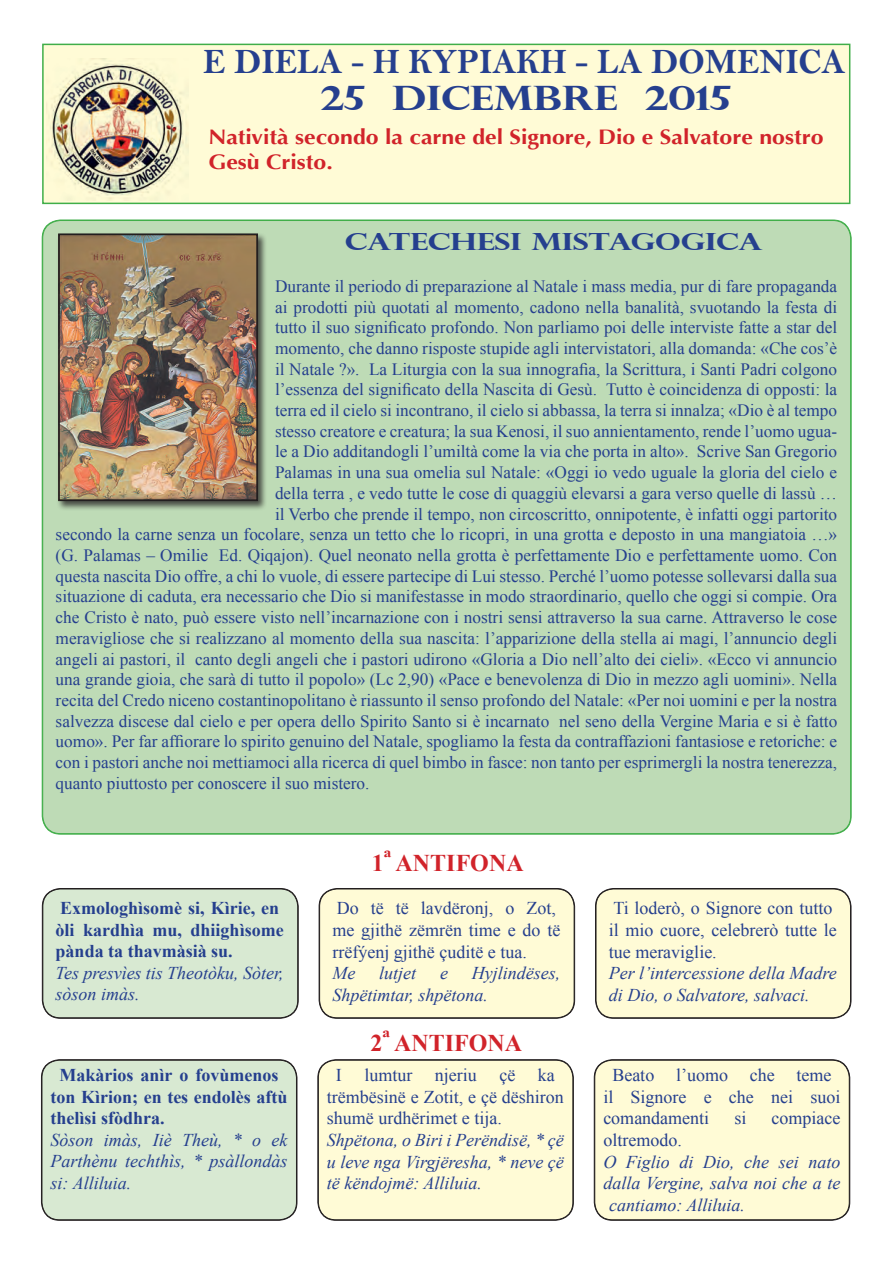
<style>
.page{position:relative;width:893px;height:1263px;background:#fff}
.page>*{position:absolute;margin:0;border:0;box-sizing:border-box;transform-origin:0 0}
.t1{font:36px "Bell MT Bold";color:#253f8e;scale:.95 1}
.Body_Text_Indent{font:700 33.6px "Perpetua Titling";color:#253f8e;scale:1.2 1}
.Normale{font:700 24px "Times New Roman";color:#d1232a}
.No_Spacing{font:700 23.7px "Perpetua Titling";letter-spacing:-.01em;color:#253f8e;scale:1.32 1}
.t2{font:700 21px/25.2px "Optima";color:#d1232a;scale:1.1 1}
.t3{font:italic 18px/21.6px "Times New Roman";color:#253f8e}
.t4{font:18px/21.6px "Times New Roman";color:#253f8e}
.t5{font:700 18px/21.6px "Times New Roman";color:#253f8e}
.t6{font:17.25px "Times New Roman";color:#253f8e}
</style>
<div class="page">
<div style="left:43px;top:220px;width:808px;height:614px;background:#bedbb6;border-radius:18px"></div>
<div style="left:42px;top:44px;width:808px;height:160px;background:#fffbd6;border:2px solid #40ae49"></div>
<img style="left:49px;top:58px;width:139px;height:142px">
<div style="left:43px;top:889px;width:255px;height:129px;background:#d8e9d2;border-radius:18px"></div>
<div style="left:43px;top:889px;width:255px;height:129px;border:1px solid #231f20;border-radius:18px"></div>
<div style="left:319px;top:889px;width:255px;height:129px;background:#fffbd6;border-radius:18px"></div>
<div style="left:320px;top:889px;width:254px;height:129px;border:1px solid #231f20;border-radius:18px"></div>
<div style="left:596px;top:889px;width:255px;height:129px;background:#fffbd6;border-radius:18px"></div>
<div style="left:596px;top:889px;width:255px;height:129px;border:1px solid #231f20;border-radius:18px"></div>
<div style="left:42px;top:1060px;width:255px;height:160px;background:#d8e9d2;border-radius:18px"></div>
<div style="left:42px;top:1060px;width:255px;height:160px;border:1px solid #231f20;border-radius:18px"></div>
<div style="left:318px;top:1060px;width:255px;height:160px;background:#fffbd6;border-radius:18px"></div>
<div style="left:318px;top:1060px;width:255px;height:160px;border:1px solid #231f20;border-radius:18px"></div>
<div style="left:594px;top:1060px;width:256px;height:160px;background:#fffbd6;border-radius:18px"></div>
<div style="left:595px;top:1060px;width:254px;height:160px;border:1px solid #231f20;border-radius:18px"></div>
<div style="left:57px;top:232px;width:211px;height:279px;background:#231f20;opacity:.75"></div>
<img style="left:61px;top:236px;width:194px;height:262px">
<div style="left:58px;top:233px;width:200px;height:268px;border:2px solid #231f20"></div>
<p class="t1" style="left:203px;top:40px;width:677px">E DIELA - H KYPIAKH - LA DOMENICA</p>
<p class="Body_Text_Indent" style="left:321px;top:77px;width:344px">25 DICEMBRE 2015</p>
<p class="t2" style="left:208px;top:124px;width:561px">Natività secondo la carne del Signore, Dio e Salvatore nostro<br>Gesù Cristo.</p>
<p class="No_Spacing" style="left:345px;top:227px;width:318px">CATECHESI MISTAGOGICA</p>
<p class="t6" style="left:275px;top:274px;width:564px">Durante il periodo di preparazione al Natale i mass media, pur di fare propaganda</p>
<p class="t6" style="left:275px;top:295px;width:564px">ai prodotti più quotati al momento, cadono nella banalità, svuotando la festa di</p>
<p class="t6" style="left:275px;top:316px;width:564px">tutto il suo significato profondo. Non parliamo poi delle interviste fatte a star del</p>
<p class="t6" style="left:275px;top:337px;width:564px">momento, che danno risposte stupide agli intervistatori, alla domanda: «Che cos’è</p>
<p class="t6" style="left:275px;top:357px;width:564px">il Natale ?». La Liturgia con la sua innografia, la Scrittura, i Santi Padri colgono</p>
<p class="t6" style="left:275px;top:378px;width:564px">l’essenza del significato della Nascita di Gesù. Tutto è coincidenza di opposti: la</p>
<p class="t6" style="left:275px;top:399px;width:564px">terra ed il cielo si incontrano, il cielo si abbassa, la terra si innalza; «Dio è al tempo</p>
<p class="t6" style="left:275px;top:419px;width:564px">stesso creatore e creatura; la sua Kenosi, il suo annientamento, rende l’uomo ugua-</p>
<p class="t6" style="left:275px;top:440px;width:564px">le a Dio additandogli l’umiltà come la via che porta in alto». Scrive San Gregorio</p>
<p class="t6" style="left:275px;top:461px;width:564px">Palamas in una sua omelia sul Natale: «Oggi io vedo uguale la gloria del cielo e</p>
<p class="t6" style="left:275px;top:481px;width:564px">della terra , e vedo tutte le cose di quaggiù elevarsi a gara verso quelle di lassù …</p>
<p class="t6" style="left:275px;top:502px;width:564px">il Verbo che prende il tempo, non circoscritto, onnipotente, è infatti oggi partorito</p>
<p class="t6" style="left:56px;top:523px;width:783px">secondo la carne senza un focolare, senza un tetto che lo ricopri, in una grotta e deposto in una mangiatoia …»</p>
<p class="t6" style="left:56px;top:544px;width:783px">(G. Palamas – Omilie Ed. Qiqajon). Quel neonato nella grotta è perfettamente Dio e perfettamente uomo. Con</p>
<p class="t6" style="left:56px;top:564px;width:783px">questa nascita Dio offre, a chi lo vuole, di essere partecipe di Lui stesso. Perché l’uomo potesse sollevarsi dalla sua</p>
<p class="t6" style="left:56px;top:585px;width:783px">situazione di caduta, era necessario che Dio si manifestasse in modo straordinario, quello che oggi si compie. Ora</p>
<p class="t6" style="left:56px;top:606px;width:783px">che Cristo è nato, può essere visto nell’incarnazione con i nostri sensi attraverso la sua carne. Attraverso le cose</p>
<p class="t6" style="left:56px;top:626px;width:783px">meravigliose che si realizzano al momento della sua nascita: l’apparizione della stella ai magi, l’annuncio degli</p>
<p class="t6" style="left:56px;top:647px;width:783px">angeli ai pastori, il canto degli angeli che i pastori udirono «Gloria a Dio nell’alto dei cieli». «Ecco vi annuncio</p>
<p class="t6" style="left:56px;top:668px;width:783px">una grande gioia, che sarà di tutto il popolo» (Lc 2,90) «Pace e benevolenza di Dio in mezzo agli uomini». Nella</p>
<p class="t6" style="left:56px;top:688px;width:783px">recita del Credo niceno costantinopolitano è riassunto il senso profondo del Natale: «Per noi uomini e per la nostra</p>
<p class="t6" style="left:56px;top:709px;width:783px">salvezza discese dal cielo e per opera dello Spirito Santo si è incarnato nel seno della Vergine Maria e si è fatto</p>
<p class="t6" style="left:56px;top:730px;width:783px">uomo». Per far affiorare lo spirito genuino del Natale, spogliamo la festa da contraffazioni fantasiose e retoriche: e</p>
<p class="t6" style="left:56px;top:751px;width:783px">con i pastori anche noi mettiamoci alla ricerca di quel bimbo in fasce: non tanto per esprimergli la nostra tenerezza,</p>
<p class="t6" style="left:56px;top:771px;width:315px">quanto piuttosto per conoscere il suo mistero.</p>
<p class="t5" style="left:56px;top:897px;width:229px">Exmologhìsomè si, Kìrie, en òli kardhìa mu, dhiighìsome pànda ta thavmàsià su.</p>
<p class="t3" style="left:56px;top:961px;width:229px">Tes presvìes tis Theotòku, Sòter, sòson imàs.</p>
<p class="t5" style="left:51px;top:1064px;width:238px;text-indent:9px">Makàrios anìr o fovùmenos ton Kìrion; en tes endolès aftù thelìsi sfòdhra.</p>
<p class="t3" style="left:51px;top:1128px;width:239px;text-align:justify">Sòson imàs, Iiè Theù, * o ek Parthènu techthìs, * psàllondàs si: Alliluia.</p>
<p class="Normale" style="left:372px;top:847px;width:153px">1ª ANTIFONA</p>
<p class="t4" style="left:332px;top:897px;width:229px">Do të të lavdëronj, o Zot, me gjithë zëmrën time e do të rrëfýenj gjithë çuditë e tua.</p>
<p class="t3" style="left:332px;top:962px;width:24px">Me</p>
<p class="t3" style="left:379px;top:962px;width:39px">lutjet</p>
<p class="t3" style="left:440px;top:962px;width:9px">e</p>
<p class="t3" style="left:332px;top:962px;width:230px;text-indent:140px">Hyjlindëses,<br>Shpëtimtar, shpëtona.</p>
<p class="Normale" style="left:370px;top:1026px;width:153px">2ª ANTIFONA</p>
<p class="t4" style="left:336px;top:1064px;width:7px">I</p>
<p class="t4" style="left:364px;top:1064px;width:50px">lumtur</p>
<p class="t4" style="left:435px;top:1064px;width:43px">njeriu</p>
<p class="t4" style="left:499px;top:1064px;width:17px">çë</p>
<p class="t4" style="left:327px;top:1064px;width:238px;text-indent:211px">ka trëmbësinë e Zotit, e çë dëshiron shumë urdhërimet e tija.</p>
<p class="t3" style="left:327px;top:1129px;width:239px;text-align:justify">Shpëtona, o Biri i Perëndisë, * çë u leve nga Virgjëresha, * neve çë të këndojmë: Alliluia.</p>
<p class="t4" style="left:609px;top:897px;width:230px">Ti loderò, o Signore con tutto il mio cuore, celebrerò tutte le tue meraviglie.</p>
<p class="t3" style="left:609px;top:962px;width:230px">Per l’intercessione della Madre di Dio, o Salvatore, salvaci.</p>
<p class="t4" style="left:603px;top:1064px;width:239px;text-indent:9px">Beato l’uomo che teme il Signore e che nei suoi comandamenti</p>
<p class="t4" style="left:734px;top:1107px;width:14px">si</p>
<p class="t4" style="left:771px;top:1107px;width:70px">compiace</p>
<p class="t4" style="left:603px;top:1129px;width:80px">oltremodo.</p>
<p class="t3" style="left:603px;top:1150px;width:239px">O Figlio di Dio, che sei nato</p>
<p class="t3" style="left:603px;top:1172px;width:239px">dalla Vergine, salva noi che a te</p>
<p class="t3" style="left:609px;top:1193px;width:137px">cantiamo: Alliluia.</p>
</div>
